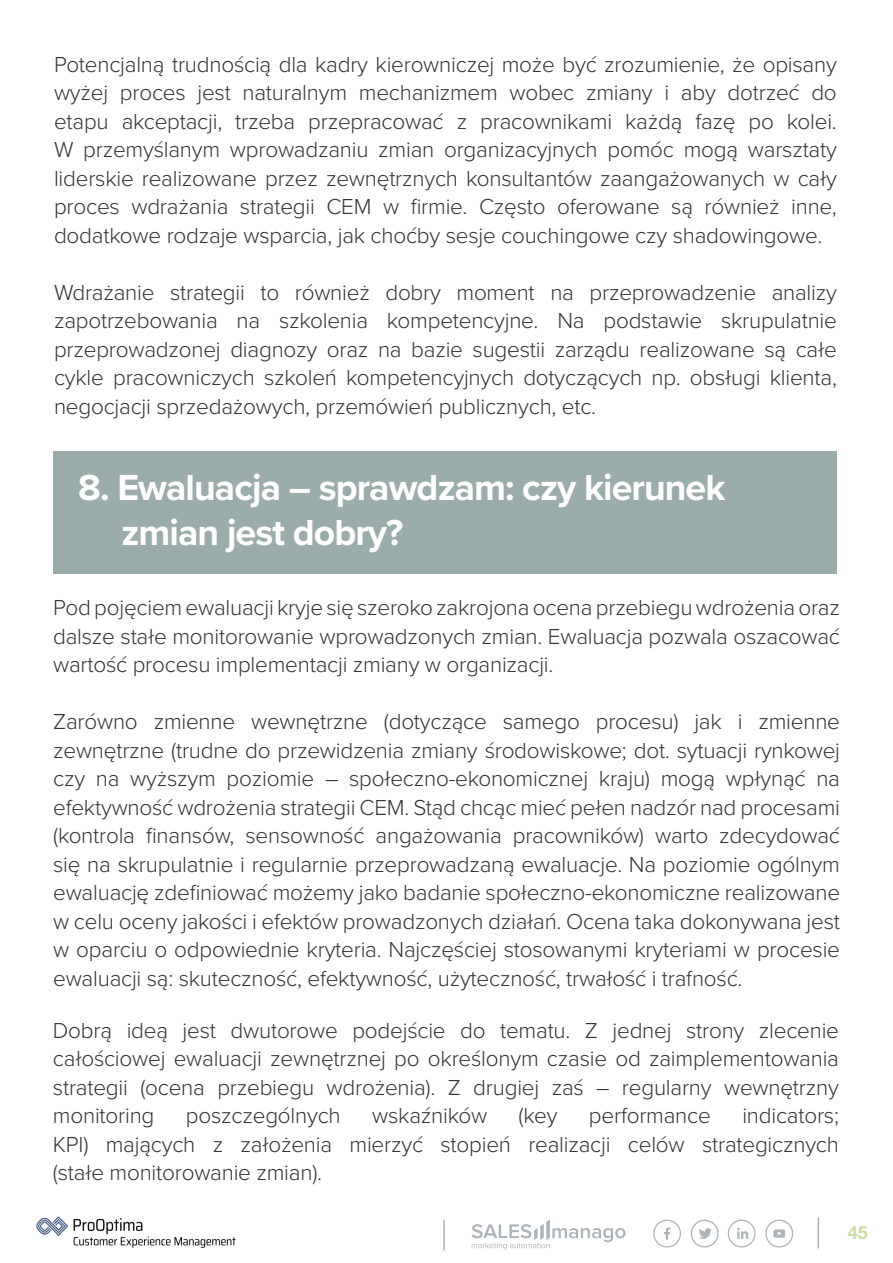
<style>
.page{position:relative;width:893px;height:1263px;background:#fff}
.page>*{position:absolute;margin:0;border:0;box-sizing:border-box;transform-origin:0 0}
.t1{font:700 37.5px "Proxima Nova";letter-spacing:-.025em;color:#fff}
.t2{font:300 22.5px/28.5px "Proxima Nova";letter-spacing:-.01em;color:#343434;text-align:justify}
.t3{font:700 18px "Helvetica Neue LT Pro";color:#c9dca1}
</style>
<div class="page">
<div style="left:53px;top:452px;width:783px;height:122px;background:#9aadab"></div>
<svg style="left:653px;top:1219px;width:28px;height:29px"></svg>
<svg style="left:690px;top:1219px;width:29px;height:29px"></svg>
<svg style="left:727px;top:1219px;width:29px;height:29px"></svg>
<svg style="left:765px;top:1219px;width:29px;height:29px"></svg>
<hr style="left:818px;top:1217px;width:1px;height:31px;background:#acb3b9">
<svg style="left:472px;top:1220px;width:154px;height:30px"></svg>
<img style="left:36px;top:1216px;width:200px;height:32px">
<hr style="left:443px;top:1219px;width:2px;height:32px;background:#acb3b9">
<p class="t2" style="left:54px;top:49px;width:784px">Potencjalną trudnością dla kadry kierowniczej może być zrozumienie, że opisany wyżej proces jest naturalnym mechanizmem wobec zmiany i aby dotrzeć do etapu akceptacji, trzeba przepracować z pracownikami każdą fazę po kolei.<br>W przemyślanym wprowadzaniu zmian organizacyjnych pomóc mogą warsztaty liderskie realizowane przez zewnętrznych konsultantów zaangażowanych w cały proces wdrażania strategii CEM w firmie. Często oferowane są również inne, dodatkowe rodzaje wsparcia, jak choćby sesje couchingowe czy shadowingowe.</p>
<p class="t2" style="left:54px;top:277px;width:784px">Wdrażanie strategii to również dobry moment na przeprowadzenie analizy zapotrzebowania na szkolenia kompetencyjne. Na podstawie skrupulatnie przeprowadzonej diagnozy oraz na bazie sugestii zarządu realizowane są całe cykle pracowniczych szkoleń kompetencyjnych dotyczących np. obsługi klienta, negocjacji sprzedażowych, przemówień publicznych, etc.</p>
<p class="t1" style="left:78px;top:460px;width:649px">8. Ewaluacja – sprawdzam: czy kierunek</p>
<p class="t1" style="left:122px;top:505px;width:283px">zmian jest dobry?</p>
<p class="t2" style="left:53px;top:592px;width:788px">Pod pojęciem ewaluacji kryje się szeroko zakrojona ocena przebiegu wdrożenia oraz dalsze stałe monitorowanie wprowadzonych zmian. Ewaluacja pozwala oszacować wartość procesu implementacji zmiany w organizacji.</p>
<p class="t2" style="left:53px;top:706px;width:788px">Zarówno zmienne wewnętrzne (dotyczące samego procesu) jak i zmienne zewnętrzne (trudne do przewidzenia zmiany środowiskowe; dot. sytuacji rynkowej czy na wyższym poziomie – społeczno-ekonomicznej kraju) mogą wpłynąć na efektywność wdrożenia strategii CEM. Stąd chcąc mieć pełen nadzór nad procesami (kontrola finansów, sensowność angażowania pracowników) warto zdecydować się na skrupulatnie i regularnie przeprowadzaną ewaluacje. Na poziomie ogólnym ewaluację zdefiniować możemy jako badanie społeczno-ekonomiczne realizowane w celu oceny jakości i efektów prowadzonych działań. Ocena taka dokonywana jest w oparciu o odpowiednie kryteria. Najczęściej stosowanymi kryteriami w procesie ewaluacji są: skuteczność, efektywność, użyteczność, trwałość i trafność.</p>
<p class="t2" style="left:53px;top:1015px;width:788px">Dobrą ideą jest dwutorowe podejście do tematu. Z jednej strony zlecenie całościowej ewaluacji zewnętrznej po określonym czasie od zaimplementowania strategii (ocena przebiegu wdrożenia). Z drugiej zaś – regularny wewnętrzny monitoring</p>
<p class="t2" style="left:186px;top:1100px;width:156px">poszczególnych</p>
<p class="t2" style="left:372px;top:1100px;width:116px">wskaźników</p>
<p class="t2" style="left:519px;top:1100px;width:40px">(key</p>
<p class="t2" style="left:589px;top:1100px;width:123px">performance</p>
<p class="t2" style="left:53px;top:1100px;width:787px;text-indent:689px">indicators; KPI) mających z założenia mierzyć stopień realizacji celów strategicznych (stałe monitorowanie zmian).</p>
<p class="t3" style="left:848px;top:1222px;width:22px">45</p>
</div>
